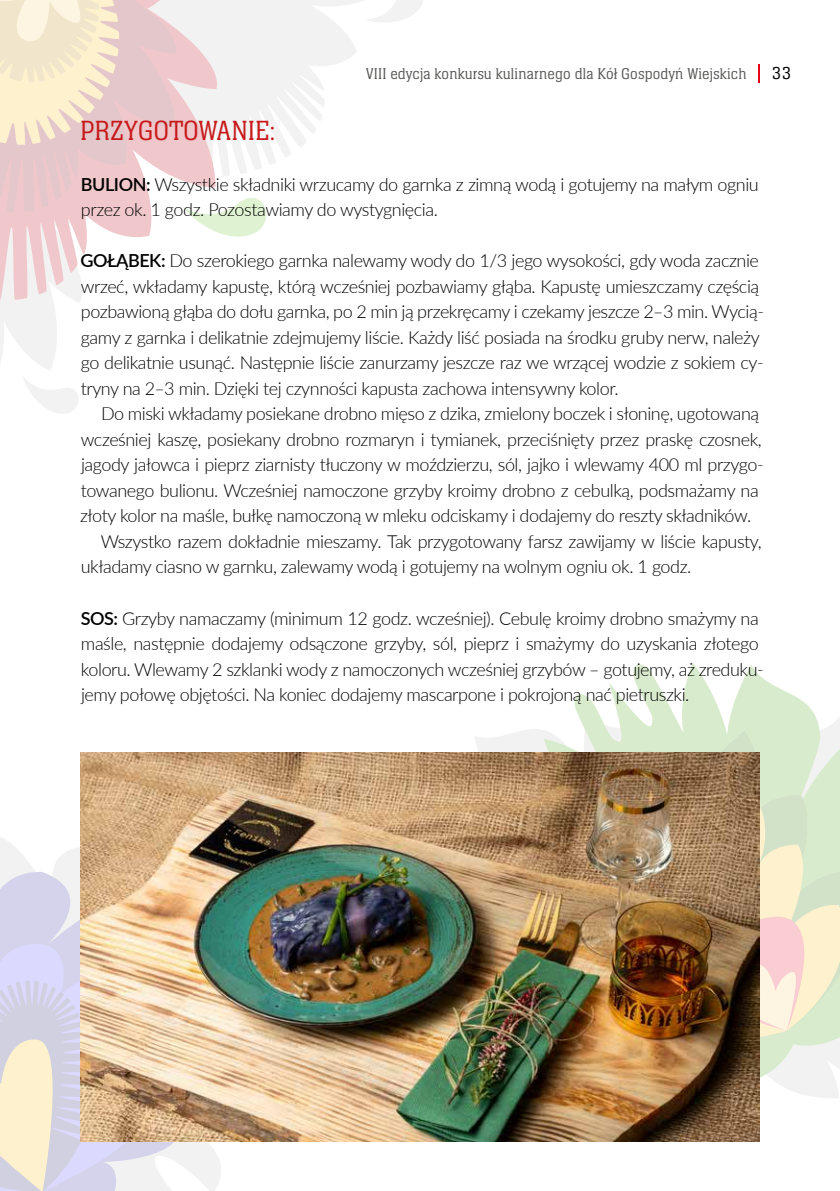
<style>
.page{position:relative;width:840px;height:1191px;background:#fff}
.page>*{position:absolute;margin:0;border:0;box-sizing:border-box;transform-origin:0 0}
.t1{font:300 28.8px "Neue Aachen Pro";letter-spacing:-.005em;color:#c71a1b}
.t2{font:300 18px/25.6px "Lato";letter-spacing:-.025em;color:#000}
.t3{font:300 18px "Neue Aachen Pro";color:#000}
.t4{font:300 16.2px "Neue Aachen Pro";letter-spacing:.01em;color:#575756}
.s1{font-weight:600}
</style>
<div class="page">
<svg style="left:327px;top:0;width:37px;height:66px"></svg>
<svg style="left:369px;top:0;width:54px;height:22px"></svg>
<svg style="left:0;top:0;width:327px;height:414px"></svg>
<svg style="left:0;top:837px;width:80px;height:54px"></svg>
<svg style="left:160px;top:1141px;width:38px;height:50px;fill:#f2f2f2"></svg>
<svg style="left:0;top:891px;width:160px;height:300px"></svg>
<svg style="left:500px;top:663px;width:339px;height:425px"></svg>
<svg style="left:568px;top:731px;width:271px;height:63px;fill:#d9ebcd"></svg>
<svg style="left:759px;top:794px;width:80px;height:20px;fill:#d9ebcd"></svg>
<svg style="left:759px;top:814px;width:80px;height:263px"></svg>
<img style="left:80px;top:752px;width:679px;height:389px">
<svg style="left:758px;top:64px;width:1px;height:18px"></svg>
<p class="t4" style="left:365px;top:65px;width:382px">VIII edycja konkursu kulinarnego dla Kół Gospodyń Wiejskich</p>
<p class="t3" style="left:771px;top:64px;width:20px">33</p>
<h1 class="t1" style="left:80px;top:115px;width:196px">PRZYGOTOWANIE:</h1>
<p class="t2" style="left:81px;top:171px;width:679px"><span class="s1">BULION:</span> Wszystkie składniki wrzucamy do garnka z zimną wodą i gotujemy na małym ogniu przez ok. 1 godz. Pozostawiamy do wystygnięcia.</p>
<p class="t2" style="left:80px;top:247px;width:684px"><span class="s1">GOŁĄBEK:</span> Do szerokiego garnka nalewamy wody do 1/3 jego wysokości, gdy woda zacznie wrzeć, wkładamy kapustę, którą wcześniej pozbawiamy głąba. Kapustę umieszczamy częścią pozbawioną głąba do dołu garnka, po 2 min ją przekręcamy i czekamy jeszcze 2‒3 min. Wycią&shy;gamy z garnka i delikatnie zdejmujemy liście. Każdy liść posiada na środku gruby nerw, należy go delikatnie usunąć. Następnie liście zanurzamy jeszcze raz we wrzącej wodzie z sokiem cy&shy;tryny na 2‒3 min. Dzięki tej czynności kapusta zachowa intensywny kolor.</p>
<p class="t2" style="left:101px;top:400px;width:659px">Do miski wkładamy posiekane drobno mięso z dzika, zmielony boczek i słoninę, ugotowaną</p>
<p class="t2" style="left:81px;top:426px;width:682px">wcześniej kaszę, posiekany drobno rozmaryn i tymianek, przeciśnięty przez praskę czosnek,</p>
<p class="t2" style="left:81px;top:451px;width:683px">jagody jałowca i pieprz ziarnisty tłuczony w moździerzu, sól, jajko i wlewamy 400 ml przygo-</p>
<p class="t2" style="left:81px;top:477px;width:679px">towanego bulionu. Wcześniej namoczone grzyby kroimy drobno z cebulką, podsmażamy na</p>
<p class="t2" style="left:80px;top:502px;width:672px">złoty kolor na maśle, bułkę namoczoną w mleku odciskamy i dodajemy do reszty składników.</p>
<p class="t2" style="left:101px;top:528px;width:662px">Wszystko razem dokładnie mieszamy. Tak przygotowany farsz zawijamy w liście kapusty,</p>
<p class="t2" style="left:81px;top:553px;width:611px">układamy ciasno w garnku, zalewamy wodą i gotujemy na wolnym ogniu ok. 1 godz.</p>
<p class="t2" style="left:81px;top:604px;width:684px"><span class="s1">SOS:</span> Grzyby namaczamy (minimum 12 godz. wcześniej). Cebulę kroimy drobno smażymy na maśle, następnie dodajemy odsączone grzyby, sól, pieprz i smażymy do uzyskania złotego koloru. Wlewamy 2 szklanki wody z namoczonych wcześniej grzybów – gotujemy, aż zreduku&shy;jemy połowę objętości. Na koniec dodajemy mascarpone i pokrojoną nać pietruszki.</p>
</div>
